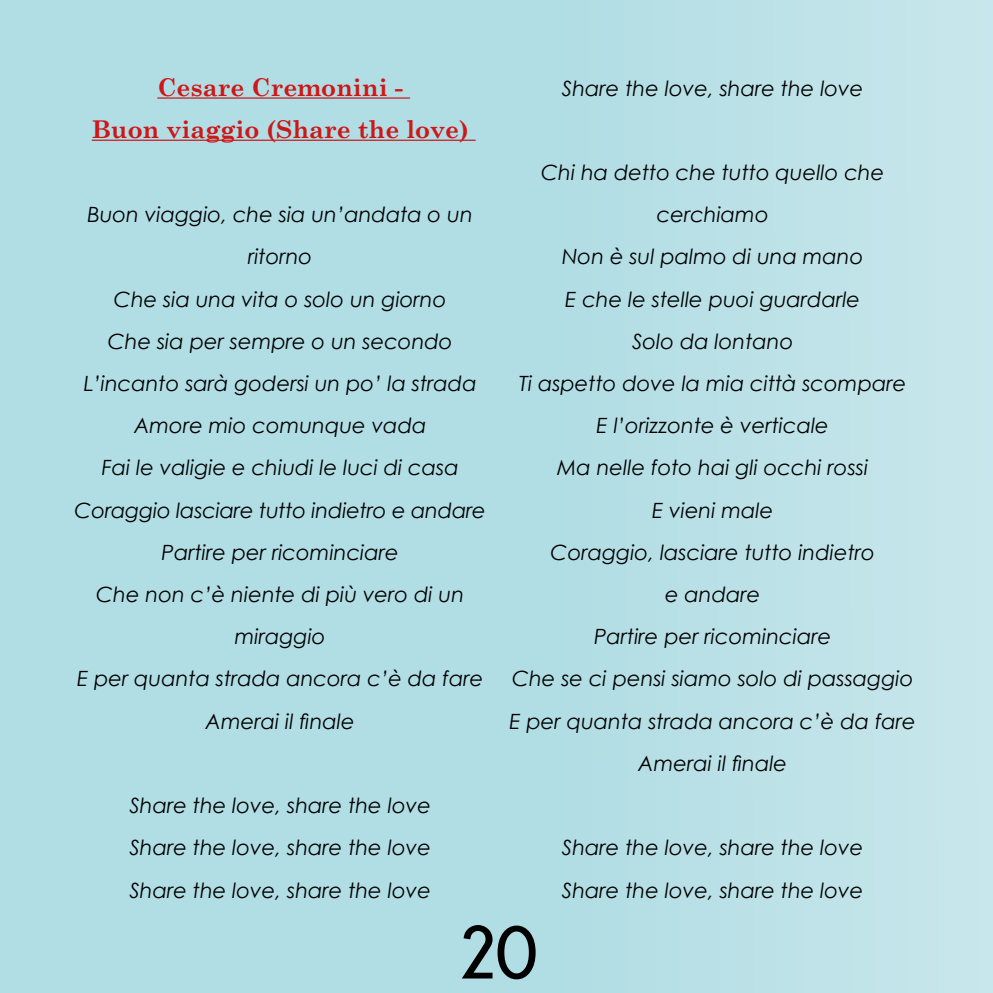
<style>
.page{position:relative;width:993px;height:993px;background:#fff}
.page>*{position:absolute;margin:0;border:0;box-sizing:border-box;transform-origin:0 0}
.t1{font:700 75.25px "Champagne&Limousines";color:#000}
.t2{font:700 24.5px/42.2px "Century Schoolbook";color:#cd1719;text-align:center}
.t3{font:italic 21px/42.2px "Century Gothic";color:#000;text-align:center}
</style>
<div class="page">
<div style="left:0;top:0;width:992px;height:992px;background:linear-gradient(to right,#abdbe2,#c1e4e9)"></div>
<hr style="left:157px;top:97px;width:253px;height:2px;background:#cd1719">
<hr style="left:92px;top:140px;width:383px;height:1px;background:#cd1719">
<p class="t2" style="left:92px;top:64px;width:378px">Cesare Cremonini -<br>Buon viaggio (Share the love)</p>
<p class="t3" style="left:75px;top:193px;width:413px">Buon viaggio, che sia un’andata o un ritorno<br>Che sia una vita o solo un giorno<br>Che sia per sempre o un secondo<br>L’incanto sarà godersi un po’ la strada<br>Amore mio comunque vada<br>Fai le valigie e chiudi le luci di casa<br>Coraggio lasciare tutto indietro e andare<br>Partire per ricominciare<br>Che non c’è niente di più vero di un miraggio<br>E per quanta strada ancora c’è da fare<br>Amerai il finale</p>
<p class="t3" style="left:129px;top:783px;width:303px;text-align:justify">Share the love, share the love Share the love, share the love Share the love, share the love</p>
<p class="t3" style="left:561px;top:67px;width:303px">Share the love, share the love</p>
<p class="t3" style="left:509px;top:151px;width:408px">Chi ha detto che tutto quello che cerchiamo<br>Non è sul palmo di una mano<br>E che le stelle puoi guardarle<br>Solo da lontano<br>Ti aspetto dove la mia città scompare<br>E l’orizzonte è verticale<br>Ma nelle foto hai gli occhi rossi<br>E vieni male<br>Coraggio, lasciare tutto indietro<br>e andare<br>Partire per ricominciare<br>Che se ci pensi siamo solo di passaggio<br>E per quanta strada ancora c’è da fare<br>Amerai il finale</p>
<p class="t3" style="left:561px;top:826px;width:303px;text-align:left">Share the love, share the love<br>Share the love, share the love</p>
<h1 class="t1" style="left:455px;top:910px;width:83px">20</h1>
</div>
